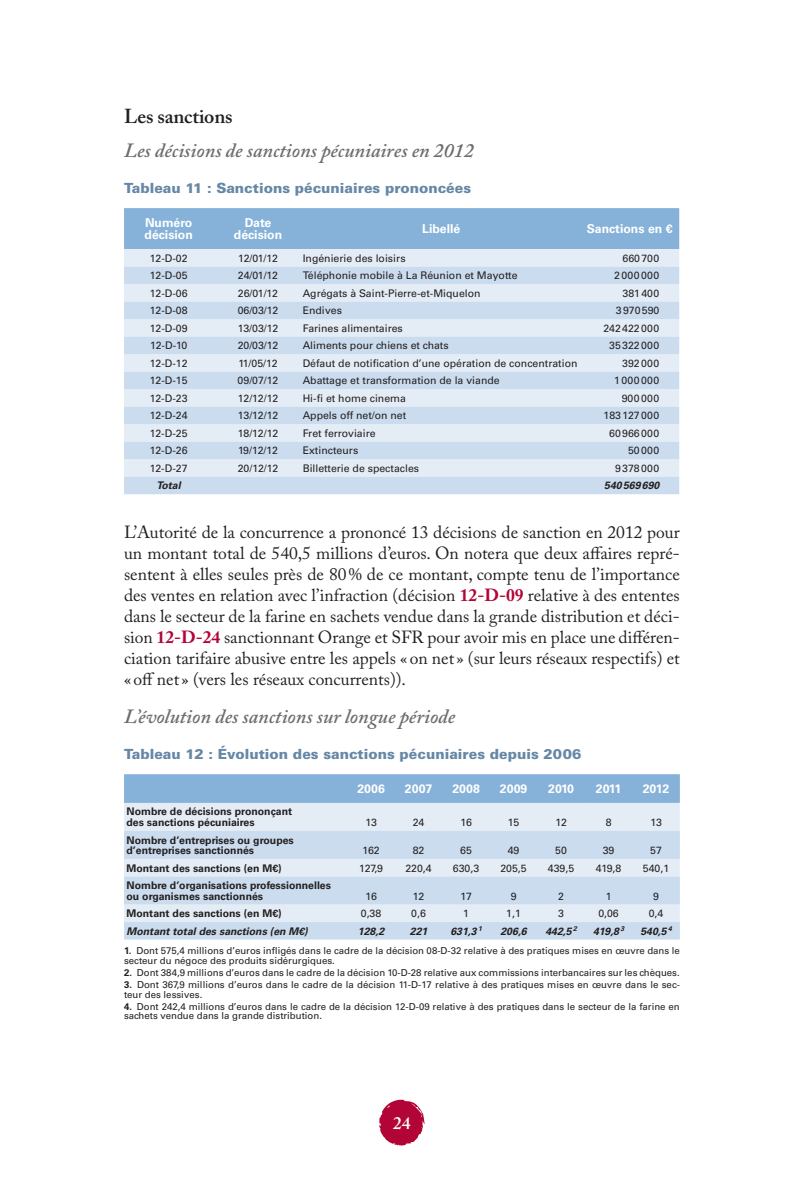
<style>
.page{position:relative;width:794px;height:1191px;background:#fff}
.page>*{position:absolute;margin:0;border:0;box-sizing:border-box;transform-origin:0 0}
.t1{font:italic 600 20.12px "Adobe Caslon Pro";color:#6c6d70}
.t2{font:600 20.12px "Adobe Caslon Pro";letter-spacing:-.01em;color:#231f20}
.t3{font:17.5px/21px "Adobe Caslon Pro";color:#231f20;text-align:justify}
.t4{font:600 17.5px "Adobe Caslon Pro";color:#fff}
.t5{font:900 14px "Univers LT Std";color:#6688a6}
.t6{font:700 12.25px/12.2px "Univers LT Std";color:#fff}
.t7{font:10.5px "Univers LT Std";color:#231f20}
.t8{font:700 10.5px/10.5px "Univers LT Std";color:#231f20}
.t9{font:italic 700 10.5px "Univers LT Std";color:#231f20}
.t10{font:10.5px "Univers LT Std";letter-spacing:.04em;color:#231f20}
.t11{font:10.5px "Univers LT Std";letter-spacing:.02em;color:#231f20}
.t12{font:9.62px/9.6px "Univers LT Std";color:#231f20}
.s1{font-weight:700;color:#b30437}
.s2{font-weight:700}
</style>
<div class="page">
<svg style="left:379px;top:1099px;width:46px;height:47px"></svg>
<div style="left:124px;top:208px;width:555px;height:41px;background:#86b2d9"></div>
<div style="left:124px;top:249px;width:555px;height:17px;background:#e4edf6"></div>
<svg style="left:124px;top:266px;width:555px;height:228px;fill:#cadcee"></svg>
<div style="left:124px;top:774px;width:556px;height:29px;background:#86b2d9"></div>
<div style="left:124px;top:803px;width:556px;height:28px;background:#e4edf6"></div>
<svg style="left:124px;top:831px;width:556px;height:108px;fill:#cadcee"></svg>
<h1 class="t2" style="left:124px;top:105px;width:110px">Les sanctions</h1>
<h1 class="t1" style="left:124px;top:138px;width:351px">Les décisions de sanctions pécuniaires en 2012</h1>
<h3 class="t5" style="left:124px;top:179px;width:349px">Tableau 11 : Sanctions pécuniaires prononcées</h3>
<p class="t6" style="left:144px;top:216px;width:50px">Numéro décision</p>
<p class="t6" style="left:234px;top:216px;width:50px;text-align:center">Date décision</p>
<p class="t6" style="left:422px;top:223px;width:40px">Libellé</p>
<p class="t6" style="left:586px;top:223px;width:87px">Sanctions en €</p>
<p class="t7" style="left:150px;top:252px;width:39px">12‑D‑02</p>
<p class="t7" style="left:238px;top:252px;width:41px">12/01/12</p>
<p class="t7" style="left:303px;top:252px;width:104px">Ingénierie des loisirs</p>
<p class="t7" style="left:622px;top:252px;width:38px">660700</p>
<p class="t7" style="left:150px;top:269px;width:39px">12‑D‑05</p>
<p class="t7" style="left:238px;top:269px;width:42px">24/01/12</p>
<p class="t7" style="left:303px;top:269px;width:216px">Téléphonie mobile à La Réunion et Mayotte</p>
<p class="t10" style="left:614px;top:269px;width:47px">2000000</p>
<p class="t7" style="left:150px;top:287px;width:39px">12‑D‑06</p>
<p class="t7" style="left:238px;top:287px;width:42px">26/01/12</p>
<p class="t7" style="left:303px;top:287px;width:179px">Agrégats à Saint-Pierre-et-Miquelon</p>
<p class="t7" style="left:622px;top:287px;width:38px">381400</p>
<p class="t7" style="left:150px;top:304px;width:39px">12‑D‑08</p>
<p class="t7" style="left:238px;top:304px;width:42px">06/03/12</p>
<p class="t7" style="left:303px;top:304px;width:41px">Endives</p>
<p class="t7" style="left:616px;top:304px;width:45px">3970590</p>
<p class="t7" style="left:150px;top:322px;width:39px">12‑D‑09</p>
<p class="t7" style="left:238px;top:322px;width:42px">13/03/12</p>
<p class="t7" style="left:303px;top:322px;width:102px">Farines alimentaires</p>
<p class="t11" style="left:603px;top:322px;width:58px">242422000</p>
<p class="t7" style="left:150px;top:339px;width:39px">12‑D‑10</p>
<p class="t7" style="left:238px;top:339px;width:42px">20/03/12</p>
<p class="t7" style="left:303px;top:339px;width:147px">Aliments pour chiens et chats</p>
<p class="t10" style="left:609px;top:339px;width:52px">35322000</p>
<p class="t7" style="left:150px;top:357px;width:39px">12‑D‑12</p>
<p class="t7" style="left:238px;top:357px;width:41px">11/05/12</p>
<p class="t7" style="left:303px;top:357px;width:276px">Défaut de notification d’une opération de concentration</p>
<p class="t7" style="left:622px;top:357px;width:39px">392000</p>
<p class="t7" style="left:150px;top:374px;width:39px">12‑D‑15</p>
<p class="t7" style="left:238px;top:374px;width:42px">09/07/12</p>
<p class="t7" style="left:303px;top:374px;width:198px">Abattage et transformation de la viande</p>
<p class="t10" style="left:614px;top:374px;width:47px">1000000</p>
<p class="t7" style="left:150px;top:392px;width:39px">12‑D‑23</p>
<p class="t7" style="left:238px;top:392px;width:42px">12/12/12</p>
<p class="t7" style="left:303px;top:392px;width:105px">Hi-fi et home cinema</p>
<p class="t7" style="left:622px;top:392px;width:39px">900000</p>
<p class="t7" style="left:150px;top:409px;width:39px">12‑D‑24</p>
<p class="t7" style="left:238px;top:409px;width:42px">13/12/12</p>
<p class="t7" style="left:303px;top:409px;width:105px">Appels off net/on net</p>
<p class="t11" style="left:603px;top:409px;width:57px">183127000</p>
<p class="t7" style="left:150px;top:427px;width:39px">12‑D‑25</p>
<p class="t7" style="left:238px;top:427px;width:42px">18/12/12</p>
<p class="t7" style="left:303px;top:427px;width:74px">Fret ferroviaire</p>
<p class="t10" style="left:609px;top:427px;width:52px">60966000</p>
<p class="t7" style="left:150px;top:444px;width:39px">12‑D‑26</p>
<p class="t7" style="left:238px;top:444px;width:41px">19/12/12</p>
<p class="t7" style="left:303px;top:444px;width:57px">Extincteurs</p>
<p class="t7" style="left:628px;top:444px;width:33px">50000</p>
<p class="t7" style="left:150px;top:462px;width:39px">12‑D‑27</p>
<p class="t7" style="left:238px;top:462px;width:42px">20/12/12</p>
<p class="t7" style="left:303px;top:462px;width:118px">Billetterie de spectacles</p>
<p class="t10" style="left:615px;top:462px;width:46px">9378000</p>
<p class="t9" style="left:157px;top:479px;width:26px">Total</p>
<p class="t9" style="left:604px;top:479px;width:57px">540569690</p>
<p class="t3" style="left:124px;top:521px;width:557px">L’Autorité de la concurrence a prononcé 13 décisions de sanction en 2012 pour un montant total de 540,5 millions d’euros. On notera que deux affaires repré&shy;sentent à elles seules près de 80% de ce montant, compte tenu de l’importance des ventes en relation avec l’infraction (décision <span class="s1">12‑D‑09</span> relative à des ententes dans le secteur de la farine en sachets vendue dans la grande distribution et déci&shy;sion <span class="s1">12‑D‑24</span> sanctionnant Orange et SFR pour avoir mis en place une différen&shy;ciation tarifaire abusive entre les appels « on net » (sur leurs réseaux respectifs) et « off net » (vers les réseaux concurrents)).</p>
<h1 class="t1" style="left:124px;top:704px;width:333px">L’évolution des sanctions sur longue période</h1>
<h3 class="t5" style="left:124px;top:745px;width:459px">Tableau 12 : Évolution des sanctions pécuniaires depuis 2006</h3>
<p class="t6" style="left:357px;top:782px;width:29px">2006</p>
<p class="t6" style="left:405px;top:782px;width:29px">2007</p>
<p class="t6" style="left:452px;top:782px;width:29px">2008</p>
<p class="t6" style="left:500px;top:782px;width:29px">2009</p>
<p class="t6" style="left:548px;top:782px;width:27px">2010</p>
<p class="t6" style="left:596px;top:782px;width:27px">2011</p>
<p class="t6" style="left:643px;top:782px;width:28px">2012</p>
<p class="t8" style="left:126px;top:806px;width:167px">Nombre de décisions prononçant des sanctions pécuniaires</p>
<p class="t7" style="left:365px;top:816px;width:13px">13</p>
<p class="t7" style="left:413px;top:816px;width:13px">24</p>
<p class="t7" style="left:460px;top:816px;width:13px">16</p>
<p class="t7" style="left:508px;top:816px;width:13px">15</p>
<p class="t7" style="left:555px;top:816px;width:13px">12</p>
<p class="t7" style="left:605px;top:816px;width:7px">8</p>
<p class="t7" style="left:650px;top:816px;width:13px">13</p>
<p class="t8" style="left:126px;top:834px;width:169px">Nombre d’entreprises ou groupes d’entreprises sanctionnés</p>
<p class="t7" style="left:362px;top:844px;width:19px">162</p>
<p class="t7" style="left:413px;top:844px;width:13px">82</p>
<p class="t7" style="left:460px;top:844px;width:13px">65</p>
<p class="t7" style="left:508px;top:844px;width:13px">49</p>
<p class="t7" style="left:555px;top:844px;width:13px">50</p>
<p class="t7" style="left:603px;top:844px;width:13px">39</p>
<p class="t7" style="left:650px;top:844px;width:13px">57</p>
<p class="t8" style="left:126px;top:862px;width:157px">Montant des sanctions (en M€)</p>
<p class="t7" style="left:359px;top:861px;width:26px">127,9</p>
<p class="t7" style="left:405px;top:861px;width:28px">220,4</p>
<p class="t7" style="left:453px;top:861px;width:28px">630,3</p>
<p class="t7" style="left:500px;top:861px;width:28px">205,5</p>
<p class="t7" style="left:548px;top:861px;width:28px">439,5</p>
<p class="t7" style="left:596px;top:861px;width:27px">419,8</p>
<p class="t7" style="left:643px;top:861px;width:28px">540,1</p>
<p class="t8" style="left:126px;top:880px;width:206px">Nombre d’organisations professionnelles ou organismes sanctionnés</p>
<p class="t7" style="left:365px;top:889px;width:13px">16</p>
<p class="t7" style="left:413px;top:889px;width:13px">12</p>
<p class="t7" style="left:460px;top:889px;width:13px">17</p>
<p class="t7" style="left:510px;top:889px;width:7px">9</p>
<p class="t7" style="left:558px;top:889px;width:7px">2</p>
<p class="t7" style="left:605px;top:889px;width:7px">1</p>
<p class="t7" style="left:653px;top:889px;width:7px">9</p>
<p class="t8" style="left:126px;top:908px;width:157px">Montant des sanctions (en M€)</p>
<p class="t7" style="left:361px;top:907px;width:22px">0,38</p>
<p class="t7" style="left:411px;top:907px;width:16px">0,6</p>
<p class="t7" style="left:463px;top:907px;width:7px">1</p>
<p class="t7" style="left:506px;top:907px;width:16px">1,1</p>
<p class="t7" style="left:558px;top:907px;width:7px">3</p>
<p class="t7" style="left:598px;top:907px;width:22px">0,06</p>
<p class="t7" style="left:649px;top:907px;width:16px">0,4</p>
<p class="t9" style="left:126px;top:924px;width:183px">Montant total des sanctions (en M€)</p>
<p class="t9" style="left:358px;top:924px;width:28px">128,2</p>
<p class="t9" style="left:410px;top:924px;width:19px">221</p>
<p class="t9" style="left:450px;top:924px;width:33px">631,3 <sup>1</sup></p>
<p class="t9" style="left:500px;top:924px;width:28px">206,6</p>
<p class="t9" style="left:545px;top:924px;width:33px">442,5 <sup>2</sup></p>
<p class="t9" style="left:593px;top:924px;width:33px">419,8 <sup>3</sup></p>
<p class="t9" style="left:640px;top:924px;width:33px">540,5 <sup>4</sup></p>
<p class="t12" style="left:124px;top:946px;width:557px"><span class="s2">1.</span> Dont 575,4 millions d’euros infligés dans le cadre de la décision 08‑D‑32 relative à des pratiques mises en œuvre dans le secteur du négoce des produits sidérurgiques.</p>
<p class="t12" style="left:124px;top:967px;width:557px"><span class="s2">2.</span> Dont 384,9 millions d’euros dans le cadre de la décision 10‑D‑28 relative aux commissions interbancaires sur les chèques.</p>
<p class="t12" style="left:124px;top:979px;width:557px"><span class="s2">3.</span> Dont 367,9 millions d’euros dans le cadre de la décision 11‑D‑17 relative à des pratiques mises en œuvre dans le sec‑ teur des lessives.</p>
<p class="t12" style="left:124px;top:1001px;width:557px"><span class="s2">4.</span> Dont 242,4 millions d’euros dans le cadre de la décision 12‑D‑09 relative à des pratiques dans le secteur de la farine en sachets vendue dans la grande distribution.</p>
<h2 class="t4" style="left:393px;top:1112px;width:19px">24</h2>
</div>
